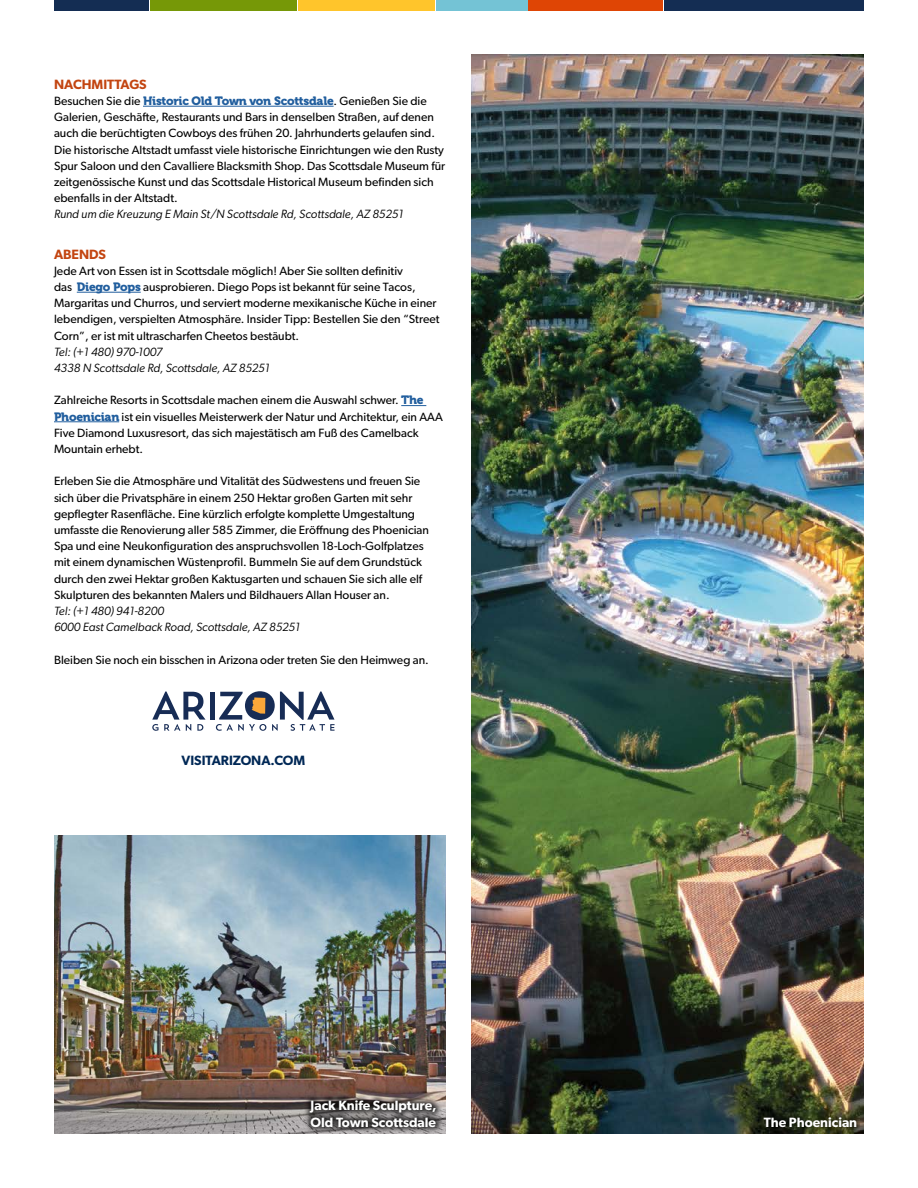
<style>
.page{position:relative;width:918px;height:1188px;background:#fff}
.page>*{position:absolute;margin:0;border:0;box-sizing:border-box;transform-origin:0 0}
.t1{font:600 13.5px/16.2px "Gibson";color:#fff}
.t2{font:600 13.5px "Gibson";color:#c34511}
.t3{font:600 13.5px "Gibson";color:#002856}
.t4{font:12px/16.2px "Gibson";color:#000}
.t5{font:italic 12px/16.2px "Gibson";color:#000}
.s1{font-family:"Museo 900";color:#215e9e}
</style>
<div class="page">
<img style="left:54px;top:836px;width:392px;height:298px">
<img style="left:472px;top:54px;width:391px;height:1080px">
<div style="left:303px;top:1094px;width:140px;height:40px;background:#000;opacity:.75"></div>
<div style="left:756px;top:1110px;width:108px;height:25px;background:#000;opacity:.75"></div>
<svg style="left:152px;top:691px;width:54px;height:40px"></svg>
<div style="left:210px;top:692px;width:5px;height:28px;background:#172c55"></div>
<svg style="left:216px;top:691px;width:119px;height:40px"></svg>
<hr style="left:143px;top:106px;width:191px;height:1px;background:#215e9e">
<hr style="left:77px;top:292px;width:64px;height:1px;background:#215e9e">
<svg style="left:401px;top:405px;width:25px;height:1px"></svg>
<hr style="left:54px;top:421px;width:65px;height:1px;background:#215e9e">
<div style="left:55px;top:0;width:94px;height:10px;background:#142d53"></div>
<div style="left:150px;top:0;width:147px;height:10px;background:#769807"></div>
<div style="left:298px;top:0;width:137px;height:10px;background:#ffc52b"></div>
<div style="left:436px;top:0;width:92px;height:10px;background:#74c3d5"></div>
<div style="left:529px;top:0;width:134px;height:10px;background:#df4505"></div>
<div style="left:664px;top:0;width:199px;height:10px;background:#142d53"></div>
<p class="t2" style="left:54px;top:76px;width:94px">NACHMITTAGS</p>
<p class="t4" style="left:54px;top:93px;width:393px">Besuchen Sie die <span class="s1">Historic Old Town von Scottsdale</span>. Genießen Sie die Galerien, Geschäfte, Restaurants und Bars in denselben Straßen, auf denen auch die berüchtigten Cowboys des frühen 20. Jahrhunderts gelaufen sind.<br>Die historische Altstadt umfasst viele historische Einrichtungen wie den Rusty Spur Saloon und den Cavalliere Blacksmith Shop. Das Scottsdale Museum für zeitgenössische Kunst und das Scottsdale Historical Museum befinden sich ebenfalls in der Altstadt.</p>
<p class="t5" style="left:54px;top:206px;width:351px">Rund um die Kreuzung E Main St/N Scottsdale Rd, Scottsdale, AZ 85251</p>
<p class="t2" style="left:54px;top:246px;width:53px">ABENDS</p>
<p class="t4" style="left:54px;top:262px;width:387px">Jede Art von Essen ist in Scottsdale möglich! Aber Sie sollten definitiv<br>das <span class="s1">Diego Pops</span> ausprobieren. Diego Pops ist bekannt für seine Tacos, Margaritas und Churros, und serviert moderne mexikanische Küche in einer lebendigen, verspielten Atmosphäre. Insider Tipp: Bestellen Sie den “Street Corn”, er ist mit ultrascharfen Cheetos bestäubt.</p>
<p class="t5" style="left:54px;top:343px;width:217px">Tel: (+1 480) 970-1007<br>4338 N Scottsdale Rd, Scottsdale, AZ 85251</p>
<p class="t4" style="left:54px;top:392px;width:390px">Zahlreiche Resorts in Scottsdale machen einem die Auswahl schwer. <span class="s1">The Phoenician</span> ist ein visuelles Meisterwerk der Natur und Architektur, ein AAA Five Diamond Luxusresort, das sich majestätisch am Fuß des Camelback Mountain erhebt.</p>
<p class="t4" style="left:54px;top:473px;width:377px">Erleben Sie die Atmosphäre und Vitalität des Südwestens und freuen Sie sich über die Privatsphäre in einem 250 Hektar großen Garten mit sehr gepflegter Rasenfläche. Eine kürzlich erfolgte komplette Umgestaltung umfasste die Renovierung aller 585 Zimmer, die Eröffnung des Phoenician Spa und eine Neukonfiguration des anspruchsvollen 18-Loch-Golfplatzes mit einem dynamischen Wüstenprofil. Bummeln Sie auf dem Grundstück durch den zwei Hektar großen Kaktusgarten und schauen Sie sich alle elf Skulpturen des bekannten Malers und Bildhauers Allan Houser an.</p>
<p class="t5" style="left:54px;top:603px;width:248px">Tel: (+1 480) 941-8200<br>6000 East Camelback Road, Scottsdale, AZ 85251</p>
<p class="t4" style="left:54px;top:651px;width:376px">Bleiben Sie noch ein bisschen in Arizona oder treten Sie den Heimweg an.</p>
<p class="t3" style="left:182px;top:752px;width:125px">VISITARIZONA.COM</p>
<p class="t1" style="left:311px;top:1097px;width:127px">Jack Knife Sculpture,<br>Old Town Scottsdale</p>
<p class="t1" style="left:764px;top:1114px;width:95px">The Phoenician</p>
</div>
